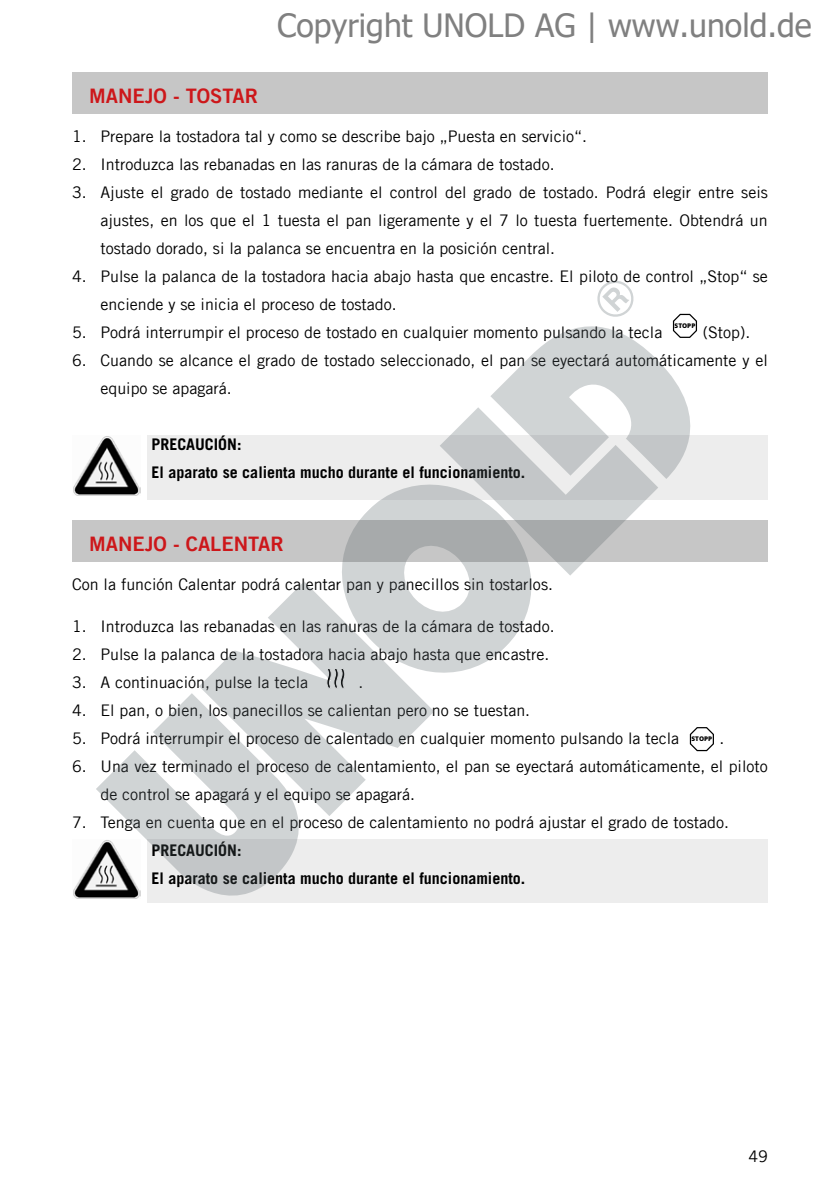
<style>
.page{position:relative;width:840px;height:1191px;background:#fff}
.page>*{position:absolute;margin:0;border:0;box-sizing:border-box;transform-origin:0 0}
.t1{font:32px "Tahoma";color:#808080}
.t2{font:20px "Trade Gothic LT Com Bd 2";color:#cd171a}
.t3{font:16px/28px "Trade Gothic LT Com";color:#000}
.t4{font:700 16px/28px "Trade Gothic LT Com";color:#000}
.t5{font:800 6.4px "Open Sans";color:#000}
</style>
<div class="page">
<div style="left:147px;top:839px;width:620px;height:64px;background:#ededed"></div>
<div style="left:147px;top:435px;width:620px;height:65px;background:#ededed"></div>
<img style="left:73px;top:436px;width:67px;height:59px">
<div style="left:72px;top:72px;width:695px;height:42px;background:#c6c6c6"></div>
<div style="left:72px;top:520px;width:695px;height:42px;background:#c6c6c6"></div>
<svg style="left:689px;top:727px;width:24px;height:24px"></svg>
<img style="left:73px;top:853px;width:23px;height:46px">
<svg style="left:530px;top:313px;width:168px;height:166px"></svg>
<svg style="left:440px;top:357px;width:218px;height:219px"></svg>
<svg style="left:342px;top:447px;width:226px;height:226px"></svg>
<svg style="left:199px;top:581px;width:235px;height:235px;fill:#d0d4d5"></svg>
<svg style="left:96px;top:690px;width:231px;height:209px;fill:#d0d4d5"></svg>
<svg style="left:589px;top:280px;width:51px;height:44px"></svg>
<p class="t2" style="left:89px;top:83px;width:170px">MANEJO - TOSTAR</p>
<h1 class="t1" style="left:277px;top:4px;width:535px">Copyright UNOLD AG | www.unold.de</h1>
<p class="t3" style="left:72px;top:122px;width:516px">1. Prepare la tostadora tal y como se describe bajo „Puesta en servicio“.</p>
<p class="t3" style="left:72px;top:150px;width:484px">2. Introduzca las rebanadas en las ranuras de la cámara de tostado.</p>
<p class="t3" style="left:100px;top:178px;width:668px;text-align:justify;text-indent:-28px">3. Ajuste el grado de tostado mediante el control del grado de tostado. Podrá elegir entre seis ajustes, en los que el 1 tuesta el pan ligeramente y el 7 lo tuesta fuertemente. Obtendrá un tostado dorado, si la palanca se encuentra en la posición central.</p>
<p class="t3" style="left:100px;top:262px;width:668px;text-indent:-28px">4. Pulse la palanca de la tostadora hacia abajo hasta que encastre. El piloto de control „Stop“ se enciende y se inicia el proceso de tostado.</p>
<p class="t3" style="left:72px;top:318px;width:591px">5. Podrá interrumpir el proceso de tostado en cualquier momento pulsando la tecla</p>
<p class="t5" style="left:674px;top:320px;width:22px">STOPP</p>
<p class="t3" style="left:702px;top:318px;width:49px">(Stop).</p>
<p class="t3" style="left:100px;top:346px;width:668px;text-indent:-28px">6. Cuando se alcance el grado de tostado seleccionado, el pan se eyectará automáticamente y el equipo se apagará.</p>
<p class="t4" style="left:151px;top:430px;width:375px">PRECAUCIÓN:<br>El aparato se calienta mucho durante el funcionamiento.</p>
<p class="t2" style="left:89px;top:531px;width:196px">MANEJO - CALENTAR</p>
<p class="t3" style="left:72px;top:570px;width:482px">Con la función Calentar podrá calentar pan y panecillos sin tostarlos.</p>
<p class="t3" style="left:72px;top:612px;width:484px">1. Introduzca las rebanadas en las ranuras de la cámara de tostado.</p>
<p class="t3" style="left:72px;top:640px;width:478px">2. Pulse la palanca de la tostadora hacia abajo hasta que encastre.</p>
<p class="t3" style="left:72px;top:668px;width:237px">3. A continuación, pulse la tecla</p>
<p class="t3" style="left:358px;top:668px;width:6px">.</p>
<p class="t3" style="left:72px;top:696px;width:459px">4. El pan, o bien, los panecillos se calientan pero no se tuestan.</p>
<p class="t3" style="left:72px;top:724px;width:608px">5. Podrá interrumpir el proceso de calentado en cualquier momento pulsando la tecla</p>
<p class="t5" style="left:691px;top:733px;width:22px">STOPP</p>
<p class="t3" style="left:719px;top:724px;width:6px">.</p>
<p class="t3" style="left:100px;top:752px;width:668px;text-indent:-28px">6. Una vez terminado el proceso de calentamiento, el pan se eyectará automáticamente, el piloto de control se apagará y el equipo se apagará.</p>
<p class="t3" style="left:72px;top:808px;width:658px">7. Tenga en cuenta que en el proceso de calentamiento no podrá ajustar el grado de tostado.</p>
<p class="t4" style="left:151px;top:836px;width:375px">PRECAUCIÓN:<br>El aparato se calienta mucho durante el funcionamiento.</p>
<p class="t3" style="left:748px;top:1142px;width:21px">49</p>
</div>
